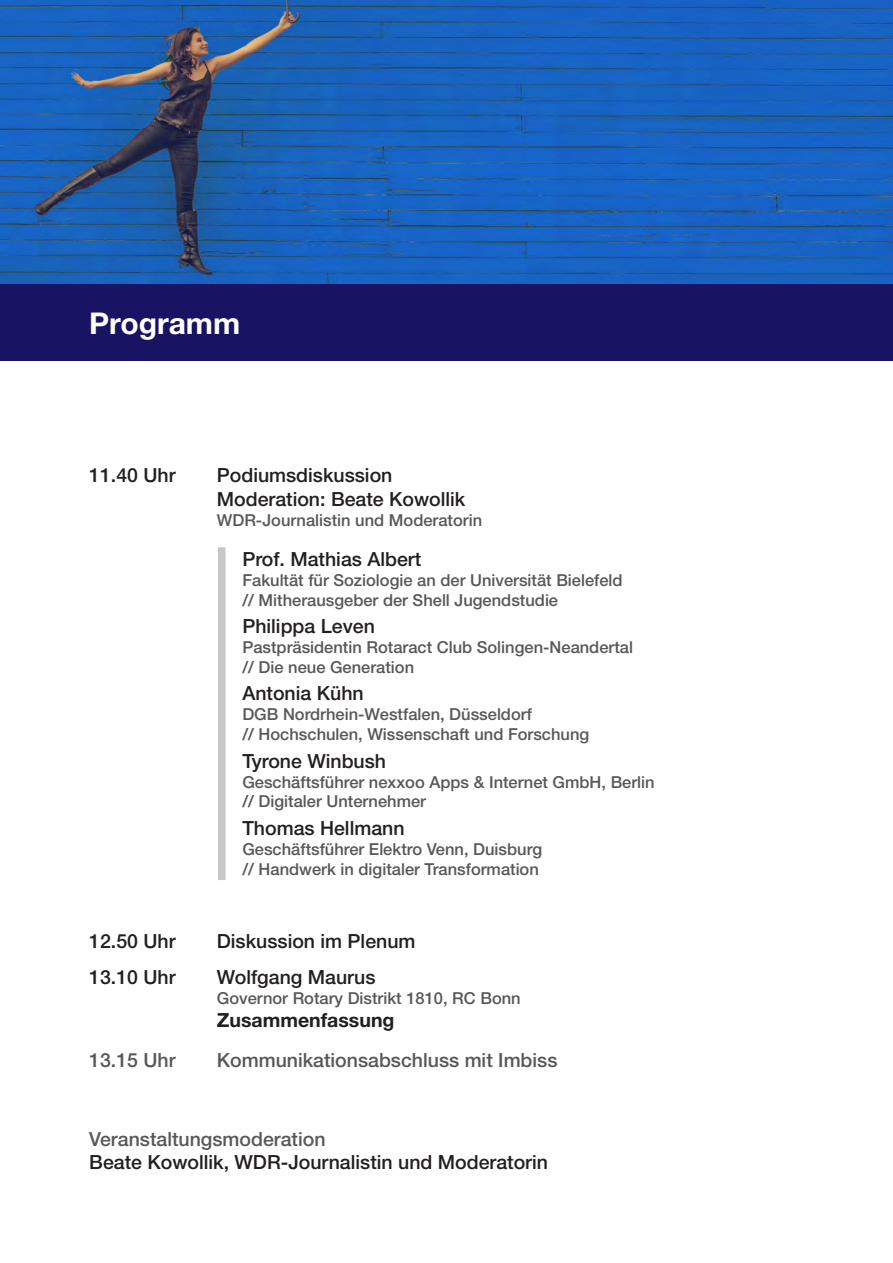
<style>
.page{position:relative;width:893px;height:1263px;background:#fff}
.page>*{position:absolute;margin:0;border:0;box-sizing:border-box;transform-origin:0 0}
.t1{font:700 30px "Helvetica Neue";color:#fff}
.Absatz_eingerückt{font:500 19.5px/23.4px "Helvetica Neue";color:#231f20}
.t2{font:500 19.5px "Helvetica Neue";color:#57585a}
.Vortrags-Titel{font:700 19.5px "Helvetica Neue";color:#231f20}
.Funktionsbeschreibun{font:500 16.5px/19.8px "Helvetica Neue";color:#57585a}
</style>
<div class="page">
<img style="left:1px;top:0;width:892px;height:293px">
<div style="left:218px;top:547px;width:7px;height:333px;background:#c6c7c9"></div>
<div style="left:0;top:284px;width:892px;height:76px;background:#191364"></div>
<p class="t1" style="left:89px;top:305px;width:153px">Programm</p>
<p class="Absatz_eingerückt" style="left:89px;top:463px;width:88px">11.40 Uhr</p>
<p class="Absatz_eingerückt" style="left:217px;top:463px;width:250px">Podiumsdiskussion<br>Moderation: Beate Kowollik</p>
<p class="Funktionsbeschreibun" style="left:217px;top:510px;width:267px">WDR-Journalistin und Moderatorin</p>
<p class="Absatz_eingerückt" style="left:242px;top:547px;width:180px">Prof. Mathias Albert</p>
<p class="Funktionsbeschreibun" style="left:242px;top:570px;width:382px">Fakultät für Soziologie an der Universität Bielefeld // Mitherausgeber der Shell Jugendstudie</p>
<p class="Absatz_eingerückt" style="left:242px;top:614px;width:134px">Philippa Leven</p>
<p class="Funktionsbeschreibun" style="left:242px;top:637px;width:392px">Pastpräsidentin Rotaract Club Solingen-Neandertal</p>
<p class="Funktionsbeschreibun" style="left:242px;top:657px;width:173px">// Die neue Generation</p>
<p class="Absatz_eingerückt" style="left:242px;top:682px;width:123px">Antonia Kühn</p>
<p class="Funktionsbeschreibun" style="left:242px;top:704px;width:348px">DGB Nordrhein-Westfalen, Düsseldorf<br>// Hochschulen, Wissenschaft und Forschung</p>
<p class="Absatz_eingerückt" style="left:242px;top:749px;width:145px">Tyrone Winbush</p>
<p class="Funktionsbeschreibun" style="left:242px;top:772px;width:414px">Geschäftsführer nexxoo Apps &amp; Internet GmbH, Berlin // Digitaler Unternehmer</p>
<p class="Absatz_eingerückt" style="left:242px;top:816px;width:164px">Thomas Hellmann</p>
<p class="Funktionsbeschreibun" style="left:242px;top:839px;width:301px">Geschäftsführer Elektro Venn, Duisburg // Handwerk in digitaler Transformation</p>
<p class="Absatz_eingerückt" style="left:89px;top:929px;width:88px">12.50 Uhr</p>
<p class="Absatz_eingerückt" style="left:217px;top:929px;width:200px">Diskussion im Plenum</p>
<p class="Absatz_eingerückt" style="left:89px;top:965px;width:88px">13.10 Uhr</p>
<p class="Absatz_eingerückt" style="left:217px;top:965px;width:160px">Wolfgang Maurus</p>
<p class="Funktionsbeschreibun" style="left:217px;top:987px;width:305px">Governor Rotary Distrikt 1810, RC Bonn</p>
<p class="Vortrags-Titel" style="left:217px;top:1008px;width:179px">Zusammenfassung</p>
<p class="t2" style="left:89px;top:1049px;width:88px">13.15 Uhr</p>
<p class="t2" style="left:217px;top:1049px;width:342px">Kommunikationsabschluss mit Imbiss</p>
<p class="t2" style="left:89px;top:1127px;width:238px">Veranstaltungsmoderation</p>
<p class="Absatz_eingerückt" style="left:89px;top:1150px;width:460px">Beate Kowollik, WDR-Journalistin und Moderatorin</p>
</div>
